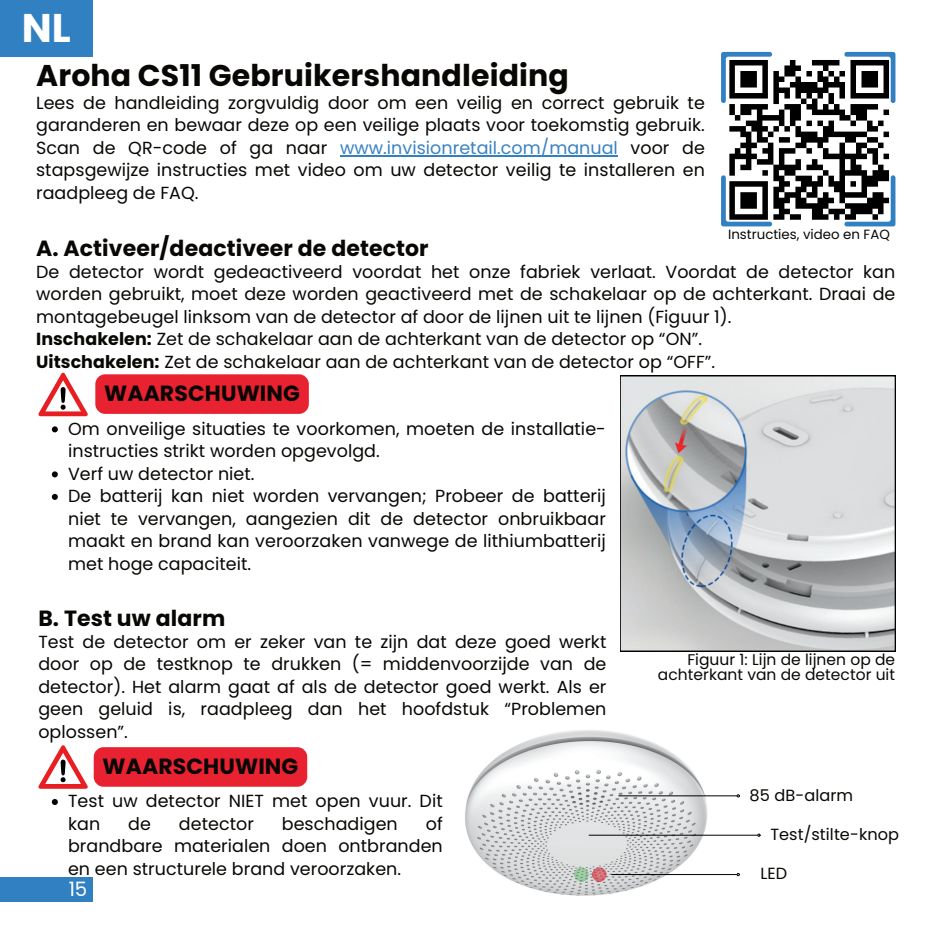
<style>
.page{position:relative;width:932px;height:933px;background:#fff}
.page>*{position:absolute;margin:0;border:0;box-sizing:border-box;transform-origin:0 0}
.t1{font:700 40px "Poppins";color:#fff}
.t2{font:700 30px "Poppins";letter-spacing:.005em;color:#080704}
.t3{font:700 22px "Poppins";letter-spacing:.005em;color:#080704}
.t4{font:19.8px "Poppins";color:#fff}
.t5{font:17.5px/22.5px "Poppins";letter-spacing:.005em;color:#080704}
.t6{font:16.1px "Poppins";letter-spacing:.005em;color:#080704}
.t7{font:15.5px/15px "Poppins";letter-spacing:.005em;color:#080704;text-align:right}
.t8{font:13.4px "Poppins";color:#080704}
.s1{color:#3982c3}
.s2{font-weight:700}
</style>
<div class="page">
<svg style="left:721px;top:52px;width:174px;height:174px"></svg>
<div style="left:0;top:0;width:93px;height:56px;background:#3181c2"></div>
<svg style="left:38px;top:372px;width:50px;height:44px"></svg>
<div style="left:95px;top:374px;width:214px;height:40px;background:#e82231;border-radius:10px"></div>
<svg style="left:52px;top:426px;width:6px;height:6px"></svg>
<svg style="left:52px;top:471px;width:6px;height:6px"></svg>
<svg style="left:52px;top:494px;width:6px;height:6px"></svg>
<svg style="left:620px;top:375px;width:275px;height:276px;background:#c3c6c9"></svg>
<hr style="left:340px;top:155px;width:278px;height:2px;background:#3181c2">
<img style="left:465px;top:730px;width:254px;height:166px">
<hr style="left:618px;top:795px;width:119px;height:1px;background:#000">
<hr style="left:589px;top:834px;width:169px;height:1px;background:#000">
<hr style="left:611px;top:873px;width:126px;height:1px;background:#000">
<svg style="left:574px;top:867px;width:15px;height:14px"></svg>
<svg style="left:592px;top:867px;width:15px;height:14px"></svg>
<svg style="left:38px;top:745px;width:50px;height:43px"></svg>
<svg style="left:52px;top:799px;width:6px;height:5px"></svg>
<div style="left:94px;top:747px;width:213px;height:39px;background:#e82231;border-radius:10px"></div>
<div style="left:0;top:876px;width:93px;height:25px;background:#3181c2"></div>
<h1 class="t1" style="left:22px;top:4px;width:51px">NL</h1>
<h2 class="t2" style="left:36px;top:58px;width:534px">Aroha CS11 Gebruikershandleiding</h2>
<p class="t5" style="left:36px;top:91px;width:670px;text-align:justify">Lees de handleiding zorgvuldig door om een veilig en correct gebruik te garanderen en bewaar deze op een veilige plaats voor toekomstig gebruik.<br>Scan de QR-code of ga naar <span class="s1">www.invisionretail.com/manual</span> voor de stapsgewijze instructies met video om uw detector veilig te installeren en raadpleeg de FAQ.</p>
<p class="t3" style="left:36px;top:236px;width:394px">A. Activeer/deactiveer de detector</p>
<p class="t8" style="left:728px;top:226px;width:163px">Instructies, video en FAQ</p>
<p class="t5" style="left:36px;top:260px;width:861px">De detector wordt gedeactiveerd voordat het onze fabriek verlaat. Voordat de detector kan worden gebruikt, moet deze worden geactiveerd met de schakelaar op de achterkant. Draai de montagebeugel linksom van de detector af door de lijnen uit te lijnen (Figuur 1).<br><span class="s2">Inschakelen:</span> Zet de schakelaar aan de achterkant van de detector op “ON”.<br><span class="s2">Uitschakelen:</span> Zet de schakelaar aan de achterkant van de detector op “OFF”.</p>
<p class="t3" style="left:104px;top:380px;width:197px">WAARSCHUWING</p>
<p class="t5" style="left:68px;top:417px;width:539px">Om onveilige situaties te voorkomen, moeten de installatie&shy;instructies strikt worden opgevolgd.<br>Verf uw detector niet.<br>De batterij kan niet worden vervangen; Probeer de batterij niet te vervangen, aangezien dit de detector onbruikbaar maakt en brand kan veroorzaken vanwege de lithiumbatterij met hoge capaciteit.</p>
<p class="t3" style="left:38px;top:605px;width:188px">B. Test uw alarm</p>
<p class="t5" style="left:38px;top:630px;width:570px;text-align:justify">Test de detector om er zeker van te zijn dat deze goed werkt door op de testknop te drukken (= middenvoorzijde van de detector). Het alarm gaat af als de detector goed werkt. Als er geen geluid is, raadpleeg dan het hoofdstuk “Problemen oplossen”.</p>
<p class="t3" style="left:103px;top:753px;width:197px">WAARSCHUWING</p>
<p class="t5" style="left:68px;top:789px;width:376px">Test uw detector NIET met open vuur. Dit kan</p>
<p class="t5" style="left:68px;top:812px;width:376px;text-align:justify;text-indent:358px">of brandbare materialen doen ontbranden en een structurele brand veroorzaken.</p>
<p class="t5" style="left:128px;top:812px;width:24px">de</p>
<p class="t5" style="left:179px;top:812px;width:76px">detector</p>
<p class="t5" style="left:282px;top:812px;width:117px">beschadigen</p>
<p class="t4" style="left:69px;top:877px;width:20px">15</p>
<p class="t7" style="left:658px;top:651px;width:239px">Figuur 1: Lijn de lijnen op de achterkant van de detector uit</p>
<p class="t6" style="left:750px;top:785px;width:105px">85 dB-alarm</p>
<p class="t6" style="left:770px;top:824px;width:130px">Test/stilte-knop</p>
<p class="t6" style="left:760px;top:864px;width:28px">LED</p>
</div>
